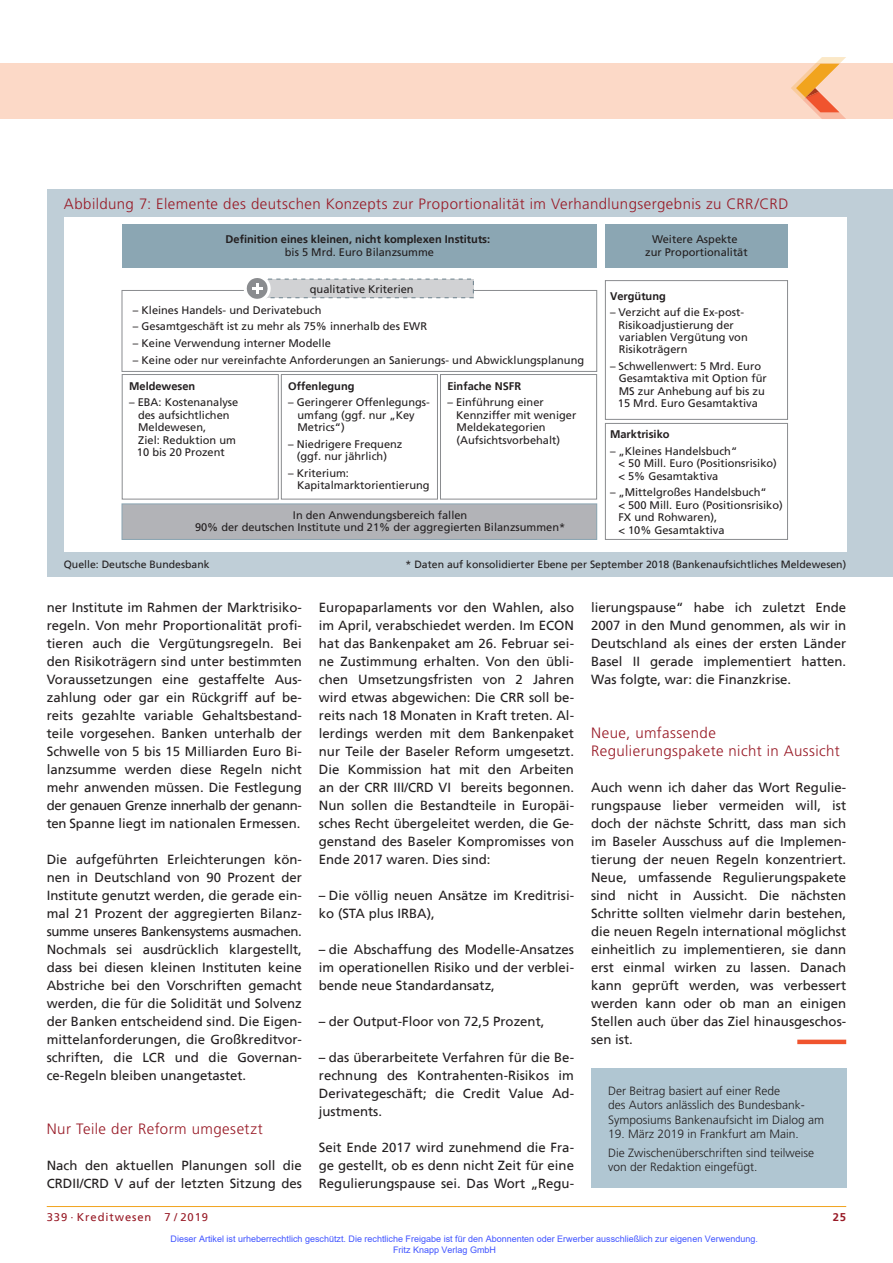
<style>
.page{position:relative;width:893px;height:1263px;background:#fff}
.page>*{position:absolute;margin:0;border:0;box-sizing:border-box;transform-origin:0 0}
.t1{font:300 15px/18px "Frutiger";letter-spacing:.03em;color:#981a26}
.t2{font:13.2px/18px "Frutiger";color:#231f20;text-align:justify}
.t3{font:300 12px/14.4px "Frutiger";color:#231f20}
.t4{font:11.25px "Frutiger";letter-spacing:.08em;color:#981a26}
.t5{font:700 11.25px "Frutiger";color:#981a26}
.t6{font:11.1px/12.5px "Frutiger";color:#231f20}
.t7{font:700 11.1px "Frutiger";color:#231f20}
.t8{font:10.5px "Frutiger";color:#231f20}
.t9{font:9px/10.8px "Arial";color:#4054ff}
</style>
<div class="page">
<hr style="left:47px;top:1206px;width:799px;height:1px;background:#f1a31e">
<div style="left:0;top:64px;width:893px;height:55px;background:#fcd9c7"></div>
<svg style="left:791px;top:57px;width:55px;height:62px"></svg>
<div style="left:797px;top:1039px;width:49px;height:5px;background:#f0542e"></div>
<div style="left:47px;top:189px;width:846px;height:387px;background:#bfced7"></div>
<div style="left:64px;top:217px;width:782px;height:334px;background:#fff"></div>
<div style="left:122px;top:374px;width:157px;height:125px;border:1px solid #8a8c8f"></div>
<div style="left:122px;top:224px;width:475px;height:44px;background:#8ba6b3"></div>
<div style="left:281px;top:374px;width:157px;height:125px;border:1px solid #8a8c8f"></div>
<div style="left:440px;top:374px;width:157px;height:125px;border:1px solid #8a8c8f"></div>
<div style="left:605px;top:280px;width:183px;height:140px;border:1px solid #8a8c8f"></div>
<div style="left:122px;top:504px;width:475px;height:35px;background:#b2b3b7"></div>
<div style="left:122px;top:503px;width:475px;height:37px;border:1px solid #8ba6b3"></div>
<div style="left:605px;top:224px;width:182px;height:44px;background:#8ba6b3"></div>
<div style="left:122px;top:290px;width:475px;height:82px;border:1px solid #8a8c8f"></div>
<div style="left:260px;top:279px;width:213px;height:19px;background:#d1d2d4"></div>
<div style="left:259px;top:279px;width:215px;height:19px;border:1px dashed #6c818c"></div>
<div style="left:605px;top:423px;width:183px;height:117px;border:1px solid #8a8c8f"></div>
<svg style="left:244px;top:278px;width:27px;height:21px"></svg>
<div style="left:591px;top:1069px;width:255px;height:119px;background:#b0c6d2"></div>
<p class="t1" style="left:64px;top:195px;width:726px">Abbildung 7: Elemente des deutschen Konzepts zur Proportionalität im Verhandlungsergebnis zu CRR/CRD</p>
<p class="t7" style="left:226px;top:234px;width:266px">Definition eines kleinen, nicht komplexen Instituts:</p>
<p class="t6" style="left:285px;top:245px;width:151px">bis 5 Mrd. Euro Bilanzsumme</p>
<p class="t6" style="left:310px;top:283px;width:105px">qualitative Kriterien</p>
<p class="t6" style="left:133px;top:304px;width:190px">– Kleines Handels- und Derivatebuch</p>
<p class="t6" style="left:133px;top:320px;width:296px">– Gesamtgeschäft ist zu mehr als 75% innerhalb des EWR</p>
<p class="t6" style="left:133px;top:337px;width:199px">– Keine Verwendung interner Modelle</p>
<p class="t6" style="left:133px;top:353px;width:453px">– Keine oder nur vereinfachte Anforderungen an Sanierungs- und Abwicklungsplanung</p>
<p class="t7" style="left:129px;top:381px;width:68px">Meldewesen</p>
<p class="t6" style="left:137px;top:396px;width:103px;text-indent:-8px">– EBA: Kostenanalyse des aufsichtlichen<br>Meldewesen,<br>Ziel: Reduktion um<br>10 bis 20 Prozent</p>
<p class="t7" style="left:288px;top:381px;width:68px">Offenlegung</p>
<p class="t6" style="left:297px;top:396px;width:134px;text-indent:-9px">– Geringerer Offenlegungs&shy;umfang (ggf. nur „Key<br>Metrics“)</p>
<p class="t6" style="left:297px;top:437px;width:107px;text-indent:-9px">– Niedrigere Frequenz (ggf. nur jährlich)</p>
<p class="t6" style="left:297px;top:466px;width:134px;text-indent:-9px">– Kriterium:<br>Kapitalmarktorientierung</p>
<p class="t7" style="left:447px;top:381px;width:75px">Einfache NSFR</p>
<p class="t6" style="left:456px;top:396px;width:122px;text-indent:-9px">– Einführung einer<br>Kennziffer mit weniger<br>Meldekategorien (Aufsichtsvorbehalt)</p>
<p class="t6" style="left:195px;top:509px;width:372px;text-align:center">In den Anwendungsbereich fallen<br>90% der deutschen Institute und 21% der aggregierten Bilanzsummen*</p>
<p class="t6" style="left:645px;top:233px;width:104px;text-align:center">Weitere Aspekte zur Proportionalität</p>
<p class="t7" style="left:610px;top:291px;width:57px">Vergütung</p>
<p class="t6" style="left:618px;top:306px;width:131px;text-indent:-8px">– Verzicht auf die Ex-post-<br>Risikoadjustierung der variablen Vergütung von<br>Risikoträgern</p>
<p class="t6" style="left:618px;top:360px;width:150px;text-indent:-8px">– Schwellenwert: 5 Mrd. Euro<br>Gesamtaktiva mit Option für<br>MS zur Anhebung auf bis zu<br>15 Mrd. Euro Gesamtaktiva</p>
<p class="t7" style="left:610px;top:430px;width:61px">Marktrisiko</p>
<p class="t6" style="left:618px;top:445px;width:160px;text-indent:-8px">– „Kleines Handelsbuch“<br>&lt; 50 Mill. Euro (Positionsrisiko) &lt; 5% Gesamtaktiva</p>
<p class="t6" style="left:618px;top:486px;width:166px;text-indent:-8px">– „Mittelgroßes Handelsbuch“<br>&lt; 500 Mill. Euro (Positionsrisiko)<br>FX und Rohwaren),<br>&lt; 10% Gesamtaktiva</p>
<p class="t8" style="left:64px;top:559px;width:147px">Quelle: Deutsche Bundesbank</p>
<p class="t8" style="left:406px;top:559px;width:442px">* Daten auf konsolidierter Ebene per September 2018 (Bankenaufsichtliches Meldewesen)</p>
<p class="t2" style="left:47px;top:599px;width:257px">ner Institute im Rahmen der Marktrisiko&shy;regeln. Von mehr Proportionalität profi&shy;tieren auch die Vergütungsregeln. Bei den Risikoträgern sind unter bestimmten Voraussetzungen eine gestaffelte Aus&shy;zahlung oder gar ein Rückgriff auf be&shy;reits gezahlte variable Gehaltsbestand&shy;teile vorgesehen. Banken unterhalb der Schwelle von 5 bis 15 Milliarden Euro Bi&shy;lanzsumme werden diese Regeln nicht mehr anwenden müssen. Die Festlegung der genauen Grenze innerhalb der genann&shy;ten Spanne liegt im nationalen Ermessen.</p>
<p class="t2" style="left:47px;top:851px;width:257px">Die aufgeführten Erleichterungen kön&shy;nen in Deutschland von 90 Prozent der Institute genutzt werden, die gerade ein&shy;mal 21 Prozent der aggregierten Bilanz&shy;summe unseres Bankensystems ausmachen.<br>Nochmals sei ausdrücklich klargestellt, dass bei diesen kleinen Instituten keine Abstriche bei den Vorschriften gemacht werden, die für die Solidität und Solvenz der Banken entscheidend sind. Die Eigen&shy;mittelanforderungen, die Großkreditvor&shy;schriften, die LCR und die Governan&shy;ce-Regeln bleiben unangetastet.</p>
<p class="t1" style="left:47px;top:1120px;width:217px">Nur Teile der Reform umgesetzt</p>
<p class="t2" style="left:47px;top:1157px;width:257px">Nach den aktuellen Planungen soll die<br>CRDII/CRD V auf der letzten Sitzung des</p>
<p class="t2" style="left:319px;top:599px;width:257px">Europaparlaments vor den Wahlen, also im April, verabschiedet werden. Im ECON hat das Bankenpaket am 26. Februar sei&shy;ne Zustimmung erhalten. Von den übli&shy;chen Umsetzungsfristen von 2 Jahren wird etwas abgewichen: Die CRR soll be&shy;reits nach 18 Monaten in Kraft treten. Al&shy;lerdings werden mit dem Bankenpaket nur Teile der Baseler Reform umgesetzt.<br>Die Kommission hat mit den Arbeiten an der CRR III/CRD VI bereits begonnen.<br>Nun sollen die Bestandteile in Europäi&shy;sches Recht übergeleitet werden, die Ge&shy;genstand des Baseler Kompromisses von Ende 2017 waren. Dies sind:</p>
<p class="t2" style="left:319px;top:887px;width:257px">– Die völlig neuen Ansätze im Kreditrisi&shy;ko (STA plus IRBA),</p>
<p class="t2" style="left:319px;top:941px;width:257px">– die Abschaffung des Modelle-Ansatzes im operationellen Risiko und der verblei&shy;bende neue Standardansatz,</p>
<p class="t2" style="left:319px;top:1013px;width:227px">– der Output-Floor von 72,5 Prozent,</p>
<p class="t2" style="left:319px;top:1049px;width:257px">– das überarbeitete Verfahren für die Be&shy;rechnung des Kontrahenten-Risikos im Derivategeschäft; die Credit Value Ad&shy;justments.</p>
<p class="t2" style="left:319px;top:1139px;width:257px">Seit Ende 2017 wird zunehmend die Fra&shy;ge gestellt, ob es denn nicht Zeit für eine Regulierungspause sei. Das Wort „Regu-</p>
<p class="t2" style="left:591px;top:599px;width:257px">lierungspause“ habe ich zuletzt Ende 2007 in den Mund genommen, als wir in Deutschland als eines der ersten Länder Basel II gerade implementiert hatten.<br>Was folgte, war: die Finanzkrise.</p>
<p class="t1" style="left:591px;top:724px;width:250px">Neue, umfassende<br>Regulierungspakete nicht in Aussicht</p>
<p class="t2" style="left:591px;top:779px;width:257px">Auch wenn ich daher das Wort Regulie&shy;rungspause lieber vermeiden will, ist doch der nächste Schritt, dass man sich im Baseler Ausschuss auf die Implemen&shy;tierung der neuen Regeln konzentriert.<br>Neue, umfassende Regulierungspakete sind nicht in Aussicht. Die nächsten Schritte sollten vielmehr darin bestehen, die neuen Regeln international möglichst einheitlich zu implementieren, sie dann erst einmal wirken zu lassen. Danach kann geprüft werden, was verbessert werden kann oder ob man an einigen Stellen auch über das Ziel hinausgeschos&shy;sen ist.</p>
<p class="t3" style="left:608px;top:1083px;width:218px">Der Beitrag basiert auf einer Rede<br>des Autors anlässlich des Bundesbank-<br>Symposiums Bankenaufsicht im Dialog am</p>
<p class="t3" style="left:608px;top:1124px;width:208px;line-height:18.6px">19. März 2019 in Frankfurt am Main.<br>Die Zwischenüberschriften sind teilweise</p>
<p class="t3" style="left:608px;top:1160px;width:151px">von der Redaktion eingefügt.</p>
<p class="t4" style="left:47px;top:1211px;width:163px">339 · Kreditwesen 7 / 2019</p>
<p class="t5" style="left:833px;top:1211px;width:15px">25</p>
<p class="t9" style="left:393px;top:1233px;width:366px;text-indent:-223px">Dieser Artikel ist urheberrechtlich geschützt. Die rechtliche Freigabe ist für den Abonnenten oder Erwerber ausschließlich zur eigenen Verwendung.<br>Fritz Knapp Verlag GmbH</p>
</div>
